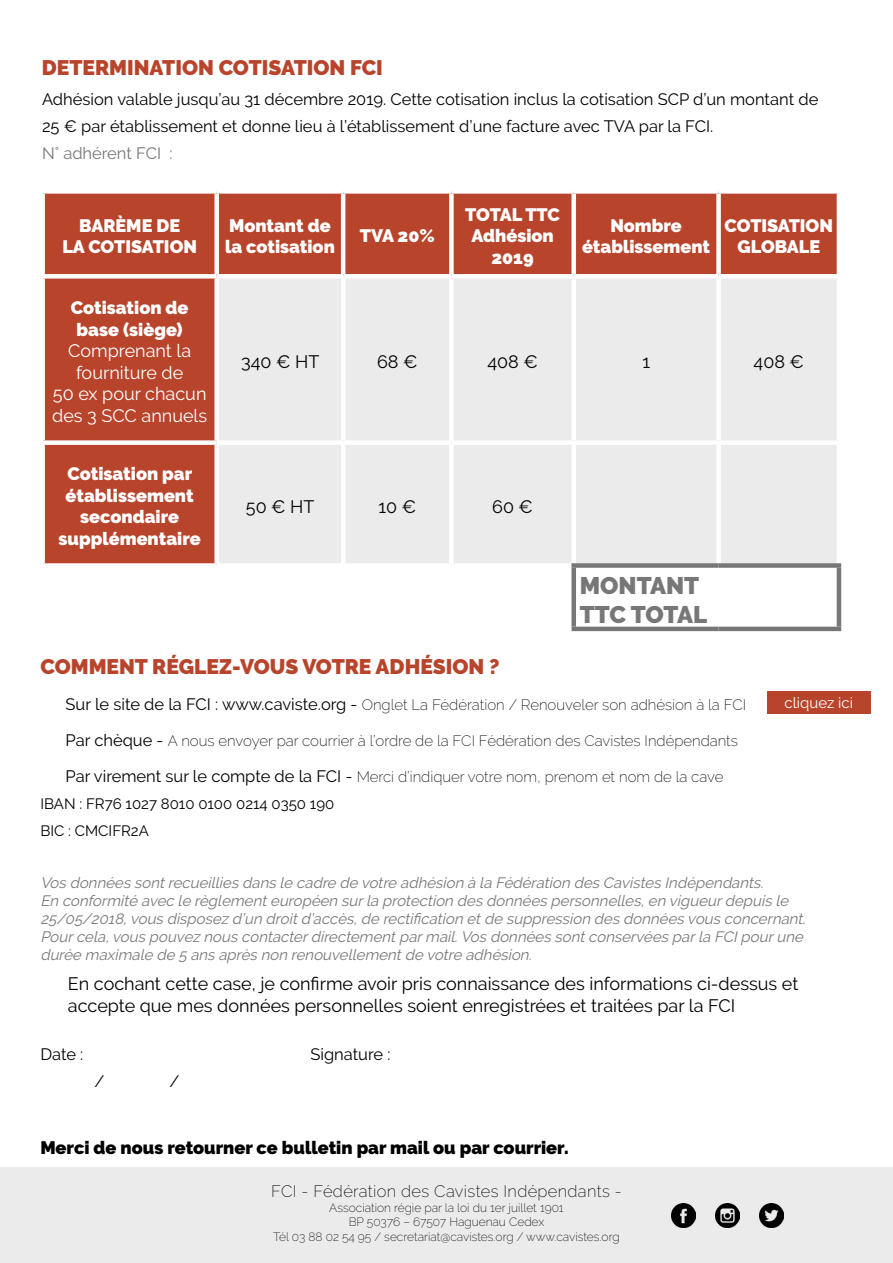
<style>
.page{position:relative;width:893px;height:1263px;background:#fff}
.page>*{position:absolute;margin:0;border:0;box-sizing:border-box;transform-origin:0 0}
.t1{font:900 24px/28.8px "Raleway";color:#777}
.t2{font:900 21px "Raleway";color:#b8442c}
.t3{font:900 18px/21.6px "Raleway";color:#fff;text-align:center}
.t4{font:18px/21.6px "Raleway";color:#000}
.t5{font:18px/21.6px "Raleway";color:#fff;text-align:center}
.t6{font:900 18px "Raleway";color:#000}
.t7{font:16.5px/27px "Raleway";color:#000}
.t8{font:200 16.5px "Raleway";letter-spacing:.02em;color:#000}
.t9{font:16.5px "Raleway";color:#777}
.t10{font:italic 15px/18px "Raleway";color:#777}
.t11{font:200 15px "Raleway";color:#000}
.t12{font:15px/27px "Raleway";color:#000}
.t13{font:15px "Raleway";color:#fff}
.t14{font:200 12px/14.4px "Raleway";color:#000;text-align:center}
.s1{font-weight:400;font-size:16.5px}
.s2{font-size:16.5px}
.s3{font-weight:200}
</style>
<div class="page">
<div style="left:0;top:1167px;width:893px;height:96px;background:#ebebeb"></div>
<img style="left:672px;top:1203px;width:23px;height:24px">
<img style="left:760px;top:1203px;width:24px;height:24px">
<div style="left:45px;top:194px;width:792px;height:369px;background:#b8442c"></div>
<div style="left:219px;top:279px;width:618px;height:284px;background:#ebebeb"></div>
<div style="left:214px;top:194px;width:5px;height:80px;background:#fff"></div>
<hr style="left:341px;top:194px;width:4px;height:80px;background:#fff">
<div style="left:449px;top:194px;width:5px;height:80px;background:#fff"></div>
<div style="left:571px;top:194px;width:5px;height:80px;background:#fff"></div>
<div style="left:716px;top:194px;width:5px;height:80px;background:#fff"></div>
<div style="left:40px;top:274px;width:177px;height:5px;background:#fff"></div>
<div style="left:217px;top:274px;width:126px;height:5px;background:#fff"></div>
<div style="left:214px;top:279px;width:5px;height:161px;background:#fff"></div>
<div style="left:343px;top:274px;width:108px;height:5px;background:#fff"></div>
<hr style="left:341px;top:279px;width:4px;height:161px;background:#fff">
<div style="left:451px;top:274px;width:123px;height:5px;background:#fff"></div>
<div style="left:449px;top:279px;width:5px;height:161px;background:#fff"></div>
<div style="left:574px;top:274px;width:145px;height:5px;background:#fff"></div>
<div style="left:571px;top:279px;width:5px;height:161px;background:#fff"></div>
<div style="left:719px;top:274px;width:122px;height:5px;background:#fff"></div>
<div style="left:716px;top:279px;width:5px;height:161px;background:#fff"></div>
<div style="left:40px;top:440px;width:177px;height:5px;background:#fff"></div>
<div style="left:217px;top:440px;width:126px;height:5px;background:#fff"></div>
<div style="left:214px;top:445px;width:5px;height:118px;background:#fff"></div>
<div style="left:343px;top:440px;width:108px;height:5px;background:#fff"></div>
<hr style="left:341px;top:445px;width:4px;height:118px;background:#fff">
<div style="left:451px;top:440px;width:123px;height:5px;background:#fff"></div>
<div style="left:449px;top:445px;width:5px;height:118px;background:#fff"></div>
<div style="left:574px;top:440px;width:145px;height:5px;background:#fff"></div>
<div style="left:571px;top:445px;width:5px;height:118px;background:#fff"></div>
<div style="left:719px;top:440px;width:122px;height:5px;background:#fff"></div>
<div style="left:716px;top:445px;width:5px;height:118px;background:#fff"></div>
<div style="left:571px;top:563px;width:148px;height:5px;background:#777"></div>
<div style="left:571px;top:568px;width:5px;height:59px;background:#777"></div>
<div style="left:719px;top:563px;width:122px;height:5px;background:#777"></div>
<hr style="left:837px;top:568px;width:4px;height:59px;background:#777">
<hr style="left:571px;top:627px;width:148px;height:4px;background:#777">
<hr style="left:719px;top:627px;width:122px;height:4px;background:#777">
<img style="left:716px;top:1203px;width:24px;height:24px">
<div style="left:767px;top:692px;width:103px;height:22px;background:#b8442c"></div>
<h2 class="t2" style="left:42px;top:55px;width:343px">DETERMINATION COTISATION FCI</h2>
<p class="t7" style="left:42px;top:85px;width:778px">Adhésion valable jusqu’au 31 décembre 2019. Cette cotisation inclus la cotisation SCP d’un montant de<br>25 € par établissement et donne lieu à l’établissement d’une facture avec TVA par la FCI.</p>
<p class="t9" style="left:42px;top:143px;width:132px">N° adhérent FCI :</p>
<p class="t3" style="left:62px;top:214px;width:107px;text-align:left;text-indent:17px">Barème de la cotisation</p>
<p class="t3" style="left:225px;top:214px;width:111px;text-align:left">Montant de la cotisation</p>
<p class="t3" style="left:360px;top:225px;width:76px">TVA 20%</p>
<p class="t3" style="left:465px;top:204px;width:96px">TOTAL TTC<br>Adhésion<br>2019</p>
<p class="t3" style="left:582px;top:214px;width:130px">Nombre établissement</p>
<p class="t3" style="left:725px;top:214px;width:110px">COTISATION<br>GLOBALE</p>
<p class="t3" style="left:71px;top:297px;width:119px">Cotisation de base (siège)</p>
<p class="t5" style="left:52px;top:340px;width:157px">Comprenant la fourniture de<br>50 ex pour chacun des 3 SCC annuels</p>
<p class="t4" style="left:241px;top:351px;width:80px">340 € HT</p>
<p class="t4" style="left:377px;top:351px;width:42px">68 €</p>
<p class="t4" style="left:487px;top:351px;width:52px">408 €</p>
<p class="t4" style="left:642px;top:351px;width:9px">1</p>
<p class="t4" style="left:753px;top:351px;width:52px">408 €</p>
<p class="t3" style="left:59px;top:463px;width:144px">Cotisation par établissement secondaire supplémentaire</p>
<p class="t4" style="left:246px;top:495px;width:70px">50 € HT</p>
<p class="t4" style="left:378px;top:495px;width:39px">10 €</p>
<p class="t4" style="left:492px;top:495px;width:42px">60 €</p>
<h1 class="t1" style="left:580px;top:571px;width:129px">MONTANT<br>TTC TOTAL</h1>
<h2 class="t2" style="left:40px;top:654px;width:31px">Comment</h2>
<h2 class="t2" style="left:152px;top:654px;width:41px">régle</h2>
<h2 class="t2" style="left:219px;top:654px;width:112px">z-VOUS votre</h2>
<h2 class="t2" style="left:376px;top:654px;width:16px">adh</h2>
<h2 class="t2" style="left:420px;top:654px;width:27px">ésion</h2>
<h2 class="t2" style="left:489px;top:654px;width:12px">?</h2>
<p class="t11" style="left:66px;top:695px;width:682px"><span class="s1">Sur le site de la FCI : www.caviste.org -</span> Onglet La Fédération / Renouveler son adhésion à la FCI</p>
<p class="t11" style="left:66px;top:731px;width:674px"><span class="s1">Par chèque -</span> A nous envoyer par courrier à l’ordre de la FCI Fédération des Cavistes Indépendants</p>
<p class="t12" style="left:40px;top:763px;width:684px;text-indent:25px"><span class="s2">Par virement sur le compte de la FCI -</span> <span class="s3">Merci d’indiquer votre nom, prenom et nom de la cave<br></span>IBAN : FR76 1027 8010 0100 0214 0350 190<br>BIC : CMCIFR2A</p>
<p class="t13" style="left:785px;top:694px;width:70px">cliquez ici</p>
<p class="t10" style="left:40px;top:874px;width:770px">Vos données sontrecueillies dans le cadre de votre adhésion à la Fédération des Cavistes Indépendants.<br>En conformité avec le règlementeuropéen surla protection des données personnelles,en vigueurdepuis le 25/05/2018,vous disposez d’un droitd’accès,de rectification etde suppression des données vous concernant.<br>Pourcela,vous pouvez nous contacterdirectementparmail.Vos données sontconservées parla FCIpourune durée maximale de 5 ans après non renouvellementde votre adhésion.</p>
<p class="t4" style="left:68px;top:973px;width:732px">En cochant cette case, je confirme avoir pris connaissance des informations ci-dessus et accepte que mes données personnelles soient enregistrées et traitées par la FCI</p>
<p class="t7" style="left:40px;top:1040px;width:45px">Date :</p>
<p class="t7" style="left:310px;top:1040px;width:82px">Signature :</p>
<p class="t7" style="left:94px;top:1067px;width:11px">/</p>
<p class="t7" style="left:169px;top:1067px;width:11px">/</p>
<p class="t6" style="left:40px;top:1138px;width:530px">Merci de nous retourner ce bulletin par mail ou par courrier.</p>
<p class="t8" style="left:271px;top:1182px;width:352px">FCI - Fédération des Cavistes Indépendants -</p>
<p class="t14" style="left:273px;top:1200px;width:348px">Association régie par la loi du 1er juillet 1901<br>BP 50376 – 67507 Haguenau Cedex<br>Tél 03 88 02 54 95 / secretariat@cavistes.org / www.cavistes.org</p>
</div>
